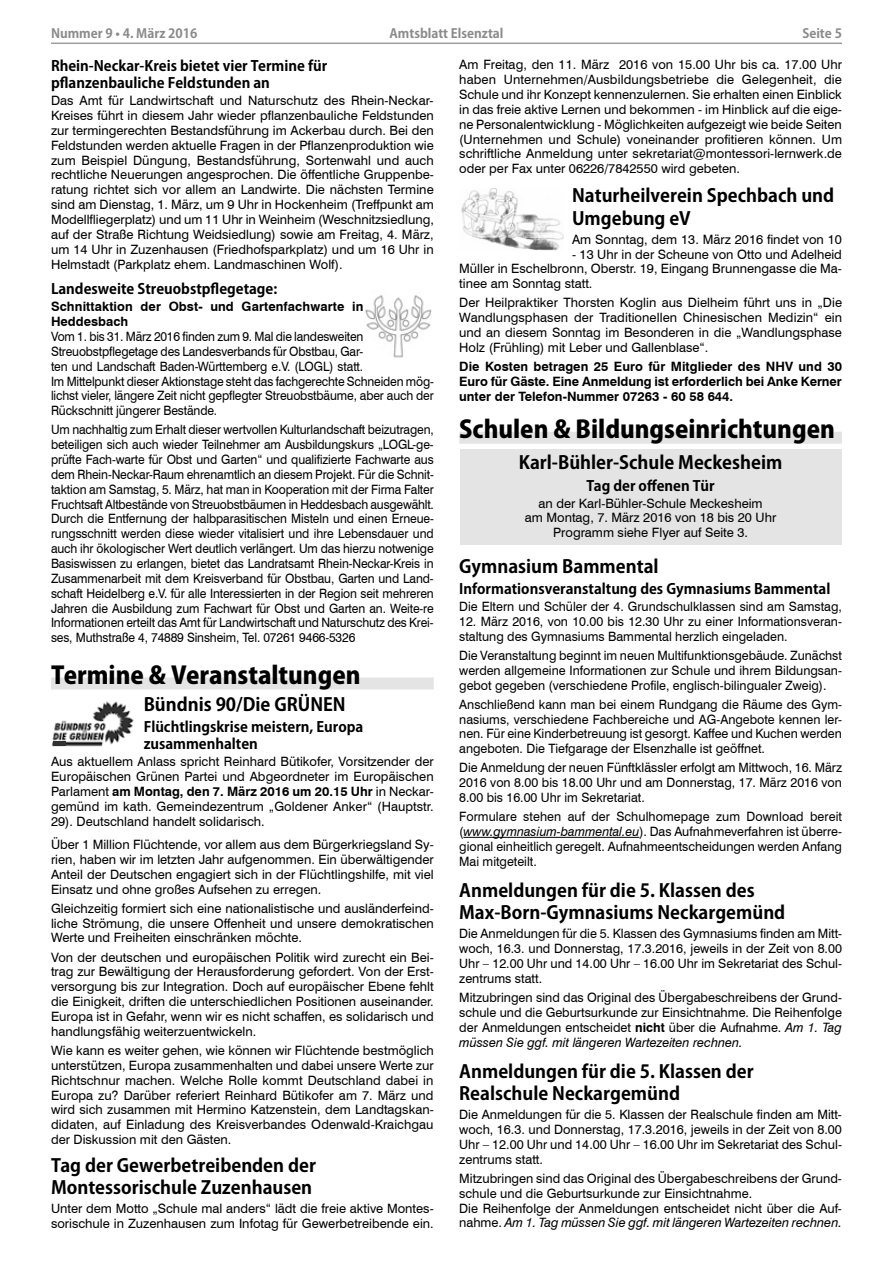
<style>
.page{position:relative;width:893px;height:1263px;background:#fff}
.page>*{position:absolute;margin:0;border:0;box-sizing:border-box;transform-origin:0 0}
.t1{font:800 24px "Koz Go Pro";color:#000}
.t2{font:700 18px/22.5px "Koz Go Pro";color:#000}
.t3{font:700 14.25px/17.2px "Koz Go Pro";color:#000}
.t4{font:12.9px/14.9px "Swiss 721 BT";color:#000;text-align:justify}
.t5{font:12.9px/14.9px "Swiss 721 BT";color:#000;scale:.94 1}
.t6{font:700 12.9px/14.9px "Swiss 721 BT";color:#000}
.t7{font:700 12.75px "Koz Go Pro";color:#8a8a8a}
.s1{font-style:italic}
.s2{font-weight:700}
</style>
<div class="page">
<hr style="left:51px;top:43px;width:791px;height:1px;background:#9f9f9f">
<div style="left:460px;top:449px;width:381px;height:96px;background:#e4e4e4"></div>
<div style="left:51px;top:677px;width:383px;height:12px;background:#e4e4e4"></div>
<div style="left:459px;top:432px;width:383px;height:12px;background:#e4e4e4"></div>
<hr style="left:463px;top:837px;width:176px;height:1px;background:#000">
<img style="left:365px;top:295px;width:67px;height:63px">
<img style="left:51px;top:701px;width:83px;height:46px">
<svg style="left:54px;top:742px;width:11px;height:3px"></svg>
<img style="left:461px;top:188px;width:103px;height:62px">
<p class="t7" style="left:389px;top:25px;width:116px">Amtsblatt Elsenztal</p>
<p class="t4" style="left:459px;top:57px;width:384px">Am Freitag, den 11. März 2016 von 15.00 Uhr bis ca. 17.00 Uhr haben Unternehmen/Ausbildungsbetriebe die Gelegenheit, die Schule und ihr Konzept kennenzulernen. Sie erhalten einen Einblick in das freie aktive Lernen und bekommen - im Hinblick auf die eige&shy;ne Personalentwicklung - Möglichkeiten aufgezeigt wie beide Seiten (Unternehmen und Schule) voneinander profitieren können. Um schriftliche Anmeldung unter sekretariat@montessori-lernwerk.de oder per Fax unter 06226/7842550 wird gebeten.</p>
<h2 class="t2" style="left:572px;top:185px;width:264px">Naturheilverein Spechbach und<br>Umgebung eV</h2>
<p class="t4" style="left:572px;top:231px;width:271px">Am Sonntag, dem 13. März 2016 findet von 10</p>
<p class="t4" style="left:459px;top:246px;width:384px;text-indent:113px">- 13 Uhr in der Scheune von Otto und Adelheid Müller in Eschelbronn, Oberstr. 19, Eingang Brunnengasse die Ma&shy;tinee am Sonntag statt.</p>
<p class="t4" style="left:459px;top:295px;width:384px">Der Heilpraktiker Thorsten Koglin aus Dielheim führt uns in „Die Wandlungsphasen der Traditionellen Chinesischen Medizin“ ein und an diesem Sonntag im Besonderen in die „Wandlungsphase Holz (Frühling) mit Leber und Gallenblase“.</p>
<p class="t6" style="left:459px;top:359px;width:384px;text-align:justify">Die Kosten betragen 25 Euro für Mitglieder des NHV und 30<br>Euro für Gäste. Eine Anmeldung ist erforderlich bei Anke Kerner unter der Telefon-Nummer 07263 - 60 58 644.</p>
<h1 class="t1" style="left:459px;top:414px;width:377px">Schulen &amp; Bildungseinrichtungen</h1>
<h2 class="t2" style="left:519px;top:452px;width:265px">Karl-Bühler-Schule Meckesheim</h2>
<p class="t3" style="left:586px;top:478px;width:130px">Tag der offenen Tür</p>
<p class="t4" style="left:525px;top:495px;width:253px;text-align:center">an der Karl-Bühler-Schule Meckesheim<br>am Montag, 7. März 2016 von 18 bis 20 Uhr<br>Programm siehe Flyer auf Seite 3.</p>
<h2 class="t2" style="left:459px;top:556px;width:201px">Gymnasium Bammental</h2>
<p class="t3" style="left:459px;top:581px;width:373px">Informationsveranstaltung des Gymnasiums Bammental</p>
<p class="t4" style="left:459px;top:598px;width:384px">Die Eltern und Schüler der 4. Grundschulklassen sind am Samstag,</p>
<p class="t4" style="left:459px;top:613px;width:384px">12. März 2016, von 10.00 bis 12.30 Uhr zu einer Informationsveran&shy;staltung des Gymnasiums Bammental herzlich eingeladen.</p>
<p class="t4" style="left:459px;top:647px;width:384px">Die Veranstaltung beginnt im neuen Multifunktionsgebäude. Zunächst werden allgemeine Informationen zur Schule und ihrem Bildungsan&shy;gebot gegeben (verschiedene Profile, englisch-bilingualer Zweig).</p>
<p class="t4" style="left:459px;top:696px;width:384px">Anschließend kann man bei einem Rundgang die Räume des Gym&shy;nasiums, verschiedene Fachbereiche und AG-Angebote kennen ler&shy;nen. Für eine Kinderbetreuung ist gesorgt. Kaffee und Kuchen werden angeboten. Die Tiefgarage der Elsenzhalle ist geöffnet.</p>
<p class="t4" style="left:459px;top:760px;width:384px">Die Anmeldung der neuen Fünftklässler erfolgt am Mittwoch, 16. März 2016 von 8.00 bis 18.00 Uhr und am Donnerstag, 17. März 2016 von 8.00 bis 16.00 Uhr im Sekretariat.</p>
<p class="t4" style="left:459px;top:809px;width:384px">Formulare stehen auf der Schulhomepage zum Download bereit (<span class="s1">www.gymnasium-bammental.eu</span>). Das Aufnahmeverfahren ist überre&shy;gional einheitlich geregelt. Aufnahmeentscheidungen werden Anfang Mai mitgeteilt.</p>
<h2 class="t2" style="left:459px;top:880px;width:328px">Anmeldungen für die 5. Klassen des<br>Max-Born-Gymnasiums Neckargemünd</h2>
<p class="t4" style="left:459px;top:926px;width:384px">Die Anmeldungen für die 5. Klassen des Gymnasiums finden am Mitt&shy;woch, 16.3. und Donnerstag, 17.3.2016, jeweils in der Zeit von 8.00<br>Uhr – 12.00 Uhr und 14.00 Uhr – 16.00 Uhr im Sekretariat des Schul&shy;zentrums statt.</p>
<p class="t4" style="left:459px;top:989px;width:384px">Mitzubringen sind das Original des Übergabeschreibens der Grund&shy;schule und die Geburtsurkunde zur Einsichtnahme. Die Reihenfolge der Anmeldungen entscheidet <span class="s2">nicht</span> über die Aufnahme. <span class="s1">Am 1. Tag müssen Sie ggf. mit längeren Wartezeiten rechnen.</span></p>
<h2 class="t2" style="left:459px;top:1061px;width:296px">Anmeldungen für die 5. Klassen der<br>Realschule Neckargemünd</h2>
<p class="t4" style="left:459px;top:1106px;width:384px">Die Anmeldungen für die 5. Klassen der Realschule finden am Mitt&shy;woch, 16.3. und Donnerstag, 17.3.2016, jeweils in der Zeit von 8.00<br>Uhr – 12.00 Uhr und 14.00 Uhr – 16.00 Uhr im Sekretariat des Schul&shy;zentrums statt.</p>
<p class="t4" style="left:459px;top:1170px;width:384px;text-align:left">Mitzubringen sind das Original des Übergabeschreibens der Grund&shy;schule und die Geburtsurkunde zur Einsichtnahme.<br>Die Reihenfolge der Anmeldungen entscheidet nicht über die Auf&shy;nahme. <span class="s1">Am 1. Tag müssen Sie ggf. mit längeren Wartezeiten rechnen.</span></p>
<p class="t7" style="left:51px;top:25px;width:148px">Nummer 9 • 4. März 2016</p>
<p class="t7" style="left:802px;top:25px;width:41px">Seite 5</p>
<p class="t3" style="left:51px;top:58px;width:278px">Rhein-Neckar-Kreis bietet vier Termine für pflanzenbauliche Feldstunden an</p>
<p class="t4" style="left:51px;top:93px;width:384px">Das Amt für Landwirtschaft und Naturschutz des Rhein-Neckar-Kreises führt in diesem Jahr wieder pflanzenbauliche Feldstunden zur termingerechten Bestandsführung im Ackerbau durch. Bei den Feldstunden werden aktuelle Fragen in der Pflanzenproduktion wie zum Beispiel Düngung, Bestandsführung, Sortenwahl und auch rechtliche Neuerungen angesprochen. Die öffentliche Gruppenbe&shy;ratung richtet sich vor allem an Landwirte. Die nächsten Termine sind am Dienstag, 1. März, um 9 Uhr in Hockenheim (Treffpunkt am Modellfliegerplatz) und um 11 Uhr in Weinheim (Weschnitzsiedlung, auf der Straße Richtung Weidsiedlung) sowie am Freitag, 4. März, um 14 Uhr in Zuzenhausen (Friedhofsparkplatz) und um 16 Uhr in Helmstadt (Parkplatz ehem. Landmaschinen Wolf).</p>
<p class="t3" style="left:51px;top:281px;width:228px">Landesweite Streuobstpflegetage:</p>
<p class="t6" style="left:51px;top:299px;width:314px">Schnittaktion der Obst- und Gartenfachwarte in<br>Heddesbach</p>
<p class="t5" style="left:51px;top:328px;width:409px">Vom 1. bis 31. März 2016 finden zum 9. Mal die landesweiten Streuobstpflegetage des Landesverbands für Obstbau, Gar-<br>ten und Landschaft Baden-Württemberg e.V. (LOGL) statt.<br>Im Mittelpunkt dieser Aktionstage steht das fachgerechte Schneiden mög&shy;lichst vieler, längere Zeit nicht gepflegter Streuobstbäume, aber auch der Rückschnitt jüngerer Bestände.</p>
<p class="t5" style="left:51px;top:422px;width:409px;text-align:justify">Um nachhaltig zum Erhalt dieser wertvollen Kulturlandschaft beizutragen, beteiligen sich auch wieder Teilnehmer am Ausbildungskurs „LOGL-ge&shy;prüfte Fach-warte für Obst und Garten“ und qualifizierte Fachwarte aus dem Rhein-Neckar-Raum ehrenamtlich an diesem Projekt. Für die Schnit&shy;taktion am Samstag, 5. März, hat man in Kooperation mit der Firma Falter Fruchtsaft Altbestände von Streuobstbäumen in Heddesbach ausgewählt.<br>Durch die Entfernung der halbparasitischen Misteln und einen Erneue&shy;rungsschnitt werden diese wieder vitalisiert und ihre Lebensdauer und auch ihr ökologischer Wert deutlich verlängert. Um das hierzu notwenige Basiswissen zu erlangen, bietet das Landratsamt Rhein-Neckar-Kreis in Zusammenarbeit mit dem Kreisverband für Obstbau, Garten und Land&shy;schaft Heidelberg e.V. für alle Interessierten in der Region seit mehreren Jahren die Ausbildung zum Fachwart für Obst und Garten an. Weite-re Informationen erteilt das Amt für Landwirtschaft und Naturschutz des Krei&shy;ses, Muthstraße 4, 74889 Sinsheim, Tel. 07261 9466-5326</p>
<h1 class="t1" style="left:51px;top:659px;width:311px">Termine &amp; Veranstaltungen</h1>
<h2 class="t2" style="left:144px;top:694px;width:204px">Bündnis 90/Die GRÜNEN</h2>
<p class="t3" style="left:144px;top:719px;width:221px">Flüchtlingskrise meistern, Europa zusammenhalten</p>
<p class="t4" style="left:51px;top:754px;width:384px">Aus aktuellem Anlass spricht Reinhard Bütikofer, Vorsitzender der Europäischen Grünen Partei und Abgeordneter im Europäischen Parlament <span class="s2">am Montag, den 7. März 2016 um 20.15 Uhr</span> in Neckar&shy;gemünd im kath. Gemeindezentrum „Goldener Anker“ (Hauptstr.<br>29). Deutschland handelt solidarisch.</p>
<p class="t4" style="left:51px;top:837px;width:384px">Über 1 Million Flüchtende, vor allem aus dem Bürgerkriegsland Sy&shy;rien, haben wir im letzten Jahr aufgenommen. Ein überwältigender Anteil der Deutschen engagiert sich in der Flüchtlingshilfe, mit viel Einsatz und ohne großes Aufsehen zu erregen.</p>
<p class="t4" style="left:51px;top:900px;width:384px">Gleichzeitig formiert sich eine nationalistische und ausländerfeind&shy;liche Strömung, die unsere Offenheit und unsere demokratischen Werte und Freiheiten einschränken möchte.</p>
<p class="t4" style="left:51px;top:949px;width:384px">Von der deutschen und europäischen Politik wird zurecht ein Bei&shy;trag zur Bewältigung der Herausforderung gefordert. Von der Erst&shy;versorgung bis zur Integration. Doch auf europäischer Ebene fehlt die Einigkeit, driften die unterschiedlichen Positionen auseinander.<br>Europa ist in Gefahr, wenn wir es nicht schaffen, es solidarisch und handlungsfähig weiterzuentwickeln.</p>
<p class="t4" style="left:51px;top:1042px;width:384px">Wie kann es weiter gehen, wie können wir Flüchtende bestmöglich unterstützen, Europa zusammenhalten und dabei unsere Werte zur Richtschnur machen. Welche Rolle kommt Deutschland dabei in Europa zu? Darüber referiert Reinhard Bütikofer am 7. März und wird sich zusammen mit Hermino Katzenstein, dem Landtagskan&shy;didaten, auf Einladung des Kreisverbandes Odenwald-Kraichgau der Diskussion mit den Gästen.</p>
<h2 class="t2" style="left:51px;top:1155px;width:266px">Tag der Gewerbetreibenden der<br>Montessorischule Zuzenhausen</h2>
<p class="t4" style="left:51px;top:1201px;width:384px">Unter dem Motto „Schule mal anders“ lädt die freie aktive Montes&shy;sorischule in Zuzenhausen zum Infotag für Gewerbetreibende ein.</p>
</div>
